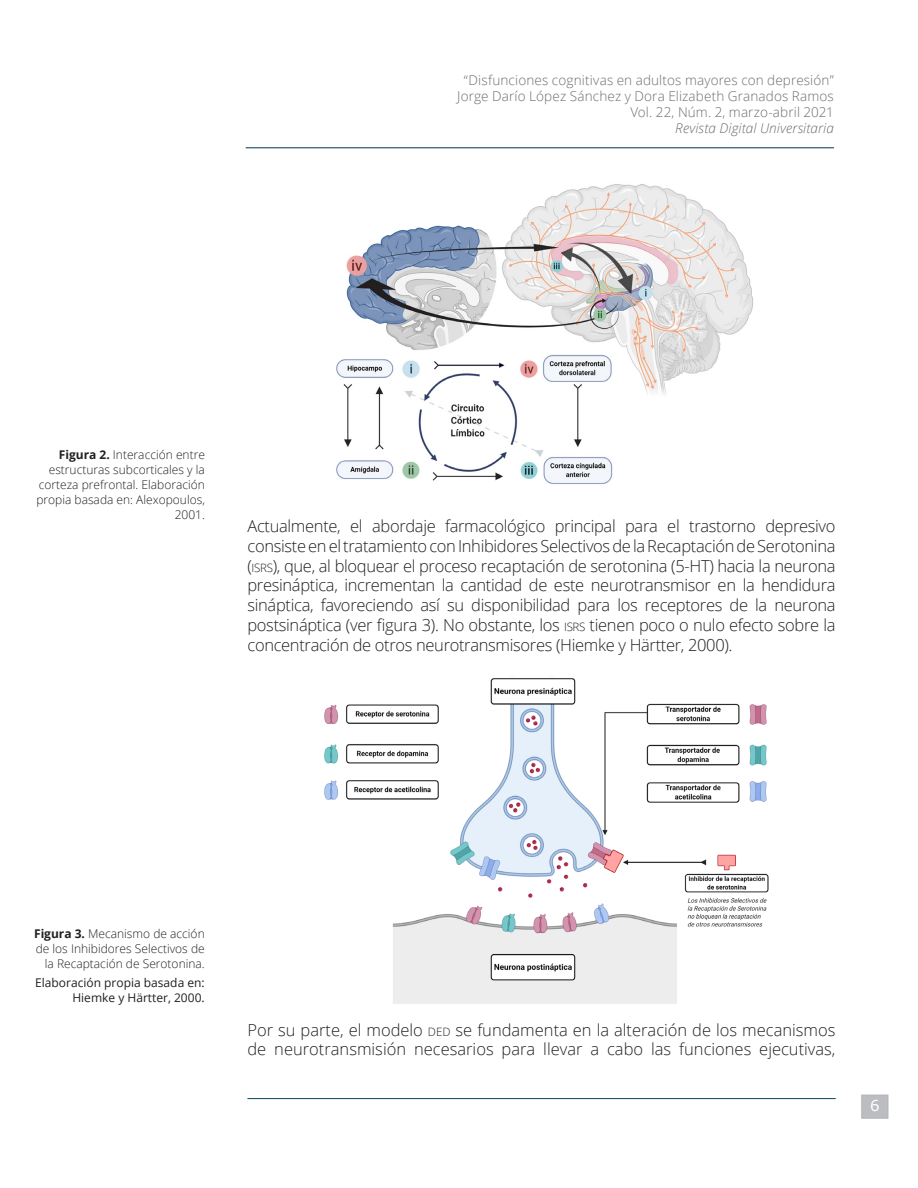
<style>
.page{position:relative;width:918px;height:1188px;background:#fff}
.page>*{position:absolute;margin:0;border:0;box-sizing:border-box;transform-origin:0 0}
.texto_normal{font:300 16.5px/19.8px "Open Sans";color:#231f20;text-align:justify}
.t1{font:15px "Verdana";color:#fff}
.t2{font:300 13.5px/16.2px "Open Sans";letter-spacing:.01em;color:#6c6d70;text-align:right}
.t3{font:italic 300 13.5px "Open Sans";letter-spacing:.005em;color:#6c6d70}
.imagen{font:300 12px/15px "Open Sans";color:#231f20;text-align:right}
.imagen-2{font:12px/15px "Open Sans";color:#231f20;text-align:right}
.s1{font-weight:700}
.s2{font-size:11.55px}
</style>
<div class="page">
<div style="left:861px;top:1095px;width:27px;height:24px;background:#bcbdc0"></div>
<hr style="left:245px;top:147px;width:590px;height:2px;background:#457185">
<hr style="left:246px;top:148px;width:588px;height:1px;background:#094662">
<hr style="left:247px;top:1098px;width:589px;height:1px;background:#85a1ae">
<hr style="left:248px;top:1098px;width:588px;height:1px;background:#094662">
<img style="left:336px;top:184px;width:417px;height:300px">
<img style="left:324px;top:677px;width:445px;height:327px">
<p class="t2" style="left:457px;top:71px;width:378px">“Disfunciones cognitivas en adultos mayores con depresión”<br>Jorge Darío López Sánchez y Dora Elizabeth Granados Ramos<br>Vol. 22, Núm. 2, marzo-abril 2021</p>
<p class="t3" style="left:675px;top:119px;width:160px">Revista Digital Universitaria</p>
<p class="imagen" style="left:36px;top:447px;width:170px"><span class="s1">Figura 2.</span> Interacción entre estructuras subcorticales y la corteza prefrontal. Elaboración propia basada en: Alexopoulos,<br>2001.</p>
<p class="texto_normal" style="left:248px;top:516px;width:590px">Actualmente, el abordaje farmacológico principal para el trastorno depresivo consiste en el tratamiento con Inhibidores Selectivos de la Recaptación de Serotonina (<span class="s2">ISRS</span>), que, al bloquear el proceso recaptación de serotonina (5-HT) hacia la neurona presináptica, incrementan la cantidad de este neurotransmisor en la hendidura sináptica, favoreciendo así su disponibilidad para los receptores de la neurona postsináptica (ver figura 3). No obstante, los <span class="s2">ISRS</span> tienen poco o nulo efecto sobre la concentración de otros neurotransmisores (Hiemke y Härtter, 2000).</p>
<p class="imagen" style="left:34px;top:926px;width:172px"><span class="s1">Figura 3.</span> Mecanismo de acción de los Inhibidores Selectivos de la Recaptación de Serotonina.</p>
<p class="imagen-2" style="left:35px;top:975px;width:171px">Elaboración propia basada en:<br>Hiemke y Härtter, 2000.</p>
<p class="texto_normal" style="left:248px;top:1019px;width:590px">Por su parte, el modelo <span class="s2">DED</span> se fundamenta en la alteración de los mecanismos de neurotransmisión necesarios para llevar a cabo las funciones ejecutivas,</p>
<p class="t1" style="left:870px;top:1096px;width:11px">6</p>
</div>
